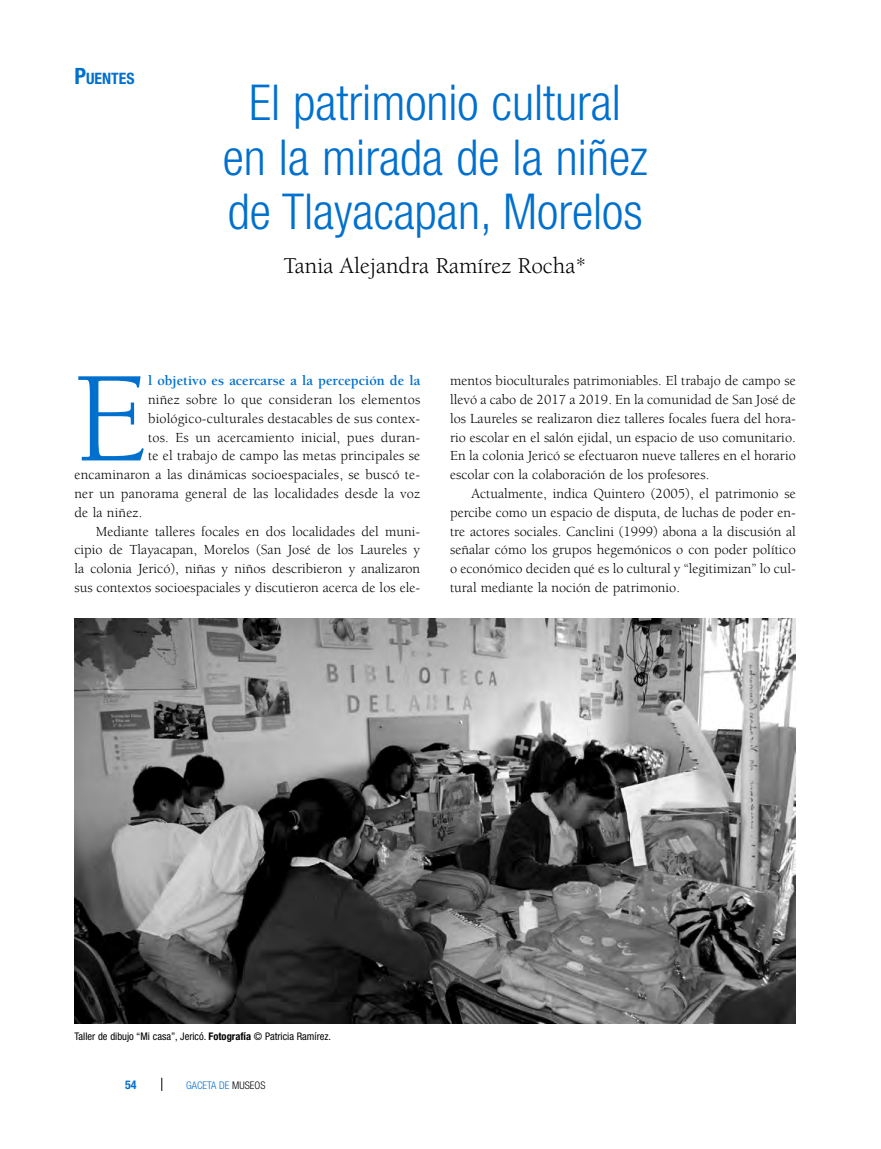
<style>
.page{position:relative;width:881px;height:1149px;background:#fff}
.page>*{position:absolute;margin:0;border:0;box-sizing:border-box;transform-origin:0 0}
.t1{font:132.3px "Berkeley Std";color:#0070ce}
.t2{font:300 condensed 49.5px/54px "Helvetica Neue LT Std";color:#0070ce;text-align:center}
.t3{font:23.25px "Berkeley Std";color:#000}
.t4{font:700 condensed 15.75px "Helvetica Neue LT Std";color:#0070ce}
.t5{font:14.25px/18.8px "Berkeley Std";color:#000;text-align:justify}
.t6{font:700 14.25px "Berkeley Std";color:#0070ce}
.t7{font:700 condensed 12px "Helvetica Neue LT Std";color:#0070ce}
.t8{font:condensed 10.5px "Helvetica Neue LT Std";color:#000}
.t9{font:300 condensed 10.5px "Helvetica Neue LT Std";color:#0070ce}
.s1{font-size:22.5px}
.s2{font-weight:700}
.s3{color:#000}
</style>
<div class="page">
<svg style="left:161px;top:1077px;width:1px;height:13px"></svg>
<img style="left:74px;top:618px;width:721px;height:405px">
<p class="t4" style="left:74px;top:69px;width:62px"><span class="s1">P</span>UENTES</p>
<h2 class="t2" style="left:223px;top:75px;width:426px">El patrimonio cultural en la mirada de la niñez de Tlayacapan, Morelos</h2>
<h3 class="t3" style="left:283px;top:253px;width:305px">Tania Alejandra Ramírez Rocha*</h3>
<h1 class="t1" style="left:74px;top:348px;width:75px">E</h1>
<p class="t6" style="left:148px;top:373px;width:273px">l objetivo es acercarse a la percepción de la</p>
<p class="t5" style="left:148px;top:390px;width:273px">niñez sobre lo que consideran los elementos</p>
<p class="t5" style="left:148px;top:409px;width:273px">biológico-culturales destacables de sus contex-</p>
<p class="t5" style="left:148px;top:428px;width:273px">tos. Es un acercamiento inicial, pues duran-</p>
<p class="t5" style="left:148px;top:446px;width:273px">te el trabajo de campo las metas principales se</p>
<p class="t5" style="left:74px;top:465px;width:347px">encaminaron a las dinámicas socioespaciales, se buscó te-</p>
<p class="t5" style="left:74px;top:484px;width:347px">ner un panorama general de las localidades desde la voz</p>
<p class="t5" style="left:74px;top:503px;width:70px">de la niñez.</p>
<p class="t5" style="left:96px;top:521px;width:326px">Mediante talleres focales en dos localidades del muni-</p>
<p class="t5" style="left:74px;top:540px;width:347px">cipio de Tlayacapan, Morelos (San José de los Laureles y</p>
<p class="t5" style="left:74px;top:559px;width:347px">la colonia Jericó), niñas y niños describieron y analizaron</p>
<p class="t5" style="left:74px;top:578px;width:347px">sus contextos socioespaciales y discutieron acerca de los ele-</p>
<p class="t5" style="left:450px;top:371px;width:347px">mentos bioculturales patrimoniables. El trabajo de campo se llevó a cabo de 2017 a 2019. En la comunidad de San José de los Laureles se realizaron diez talleres focales fuera del hora&shy;rio escolar en el salón ejidal, un espacio de uso comunitario.<br>En la colonia Jericó se efectuaron nueve talleres en el horario escolar con la colaboración de los profesores.</p>
<p class="t5" style="left:450px;top:484px;width:347px;text-indent:21px">Actualmente, indica Quintero (2005), el patrimonio se percibe como un espacio de disputa, de luchas de poder en&shy;tre actores sociales. Canclini (1999) abona a la discusión al señalar cómo los grupos hegemónicos o con poder político o económico deciden qué es lo cultural y “legitimizan” lo cul&shy;tural mediante la noción de patrimonio.</p>
<p class="t8" style="left:74px;top:1030px;width:258px">Taller de dibujo “Mi casa”, Jericó. <span class="s2">Fotografía</span> © Patricia Ramírez.</p>
<p class="t7" style="left:125px;top:1077px;width:13px">54</p>
<p class="t9" style="left:186px;top:1078px;width:81px">GACETA DE <span class="s3">MUSEOS</span></p>
</div>
